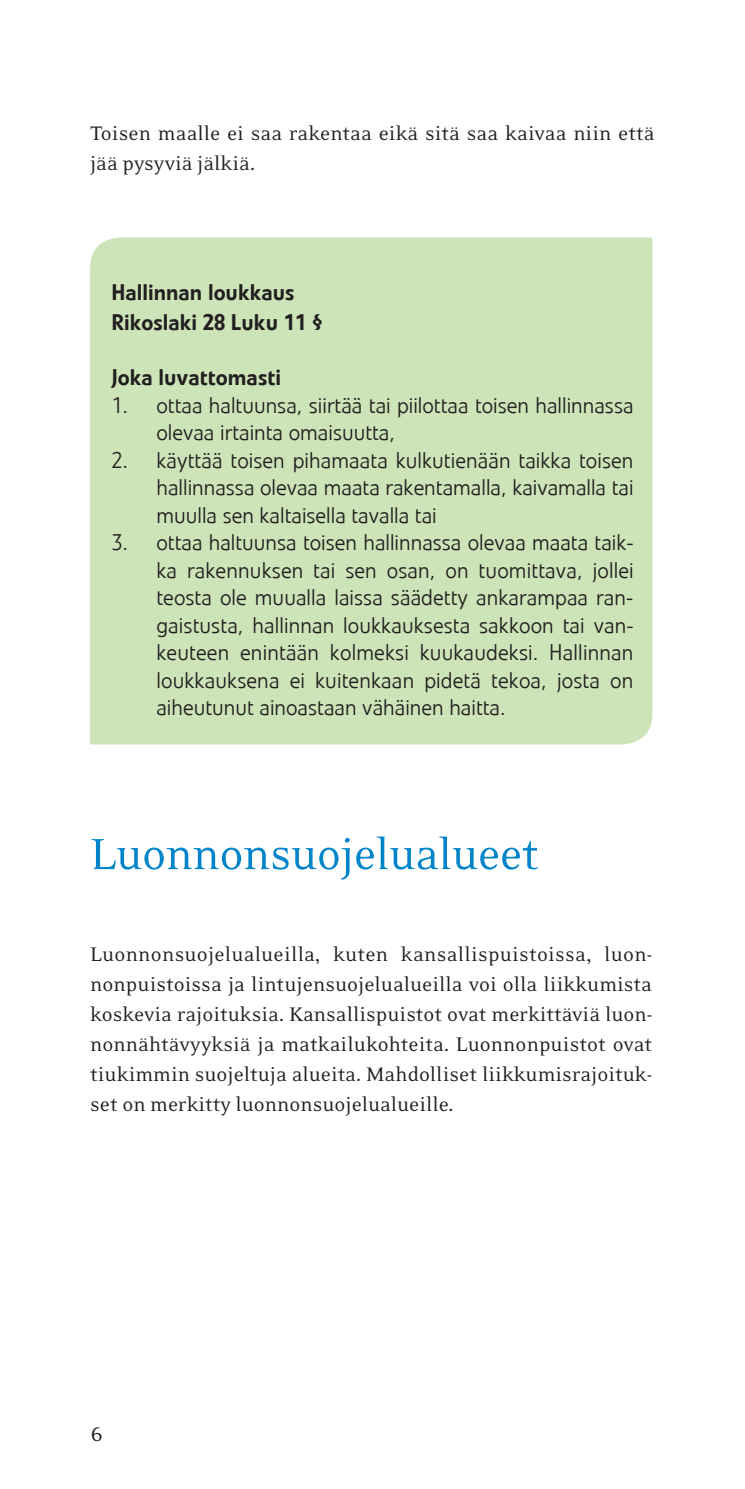
<style>
.page{position:relative;width:745px;height:1489px;background:#fff}
.page>*{position:absolute;margin:0;border:0;box-sizing:border-box;transform-origin:0 0}
.t1{font:50px "Eidetic Neo OT";letter-spacing:-.015em;color:#0084ca}
.t2{font:300 22.5px/27.5px "Veto Com";color:#231f20;text-align:justify}
.t3{font:22.5px/30px "Eidetic Neo OT";color:#231f20}
.t4{font:500 22.5px/30px "Veto Com";color:#231f20}
</style>
<div class="page">
<div style="left:90px;top:237px;width:562px;height:507px;background:#cce4b8"></div>
<p class="t3" style="left:90px;top:119px;width:565px">Toisen maalle ei saa rakentaa eikä sitä saa kaivaa niin että jää pysyviä jälkiä.</p>
<p class="t4" style="left:111px;top:277px;width:213px">Hallinnan loukkaus<br>Rikoslaki 28 Luku 11 §</p>
<p class="t4" style="left:111px;top:362px;width:171px">Joka luvattomasti</p>
<p class="t2" style="left:156px;top:391px;width:478px;text-indent:-45px">1. ottaa haltuunsa, siirtää tai piilottaa toisen hallinnassa olevaa irtainta omaisuutta,</p>
<p class="t2" style="left:156px;top:446px;width:478px;text-indent:-45px">2. käyttää toisen pihamaata kulkutienään taikka toisen hallinnassa olevaa maata rakentamalla, kaivamalla tai muulla sen kaltaisella tavalla tai</p>
<p class="t2" style="left:156px;top:529px;width:478px;text-indent:-45px">3. ottaa haltuunsa toisen hallinnassa olevaa maata taik&shy;ka rakennuksen tai sen osan, on tuomittava, jollei teosta ole muualla laissa säädetty ankarampaa ran&shy;gaistusta, hallinnan loukkauksesta sakkoon tai van&shy;keuteen enintään kolmeksi kuukaudeksi. Hallinnan loukkauksena ei kuitenkaan pidetä tekoa, josta on aiheutunut ainoastaan vähäinen haitta.</p>
<h1 class="t1" style="left:90px;top:828px;width:450px">Luonnonsuojelualueet</h1>
<p class="t3" style="left:90px;top:939px;width:563px;text-align:justify">Luonnonsuojelualueilla, kuten kansallispuistoissa, luon&shy;nonpuistoissa ja lintujensuojelualueilla voi olla liikkumista koskevia rajoituksia. Kansallispuistot ovat merkittäviä luon&shy;nonnähtävyyksiä ja matkailukohteita. Luonnonpuistot ovat tiukimmin suojeltuja alueita. Mahdolliset liikkumisrajoituk&shy;set on merkitty luonnonsuojelualueille.</p>
<p class="t3" style="left:91px;top:1419px;width:14px">6</p>
</div>
